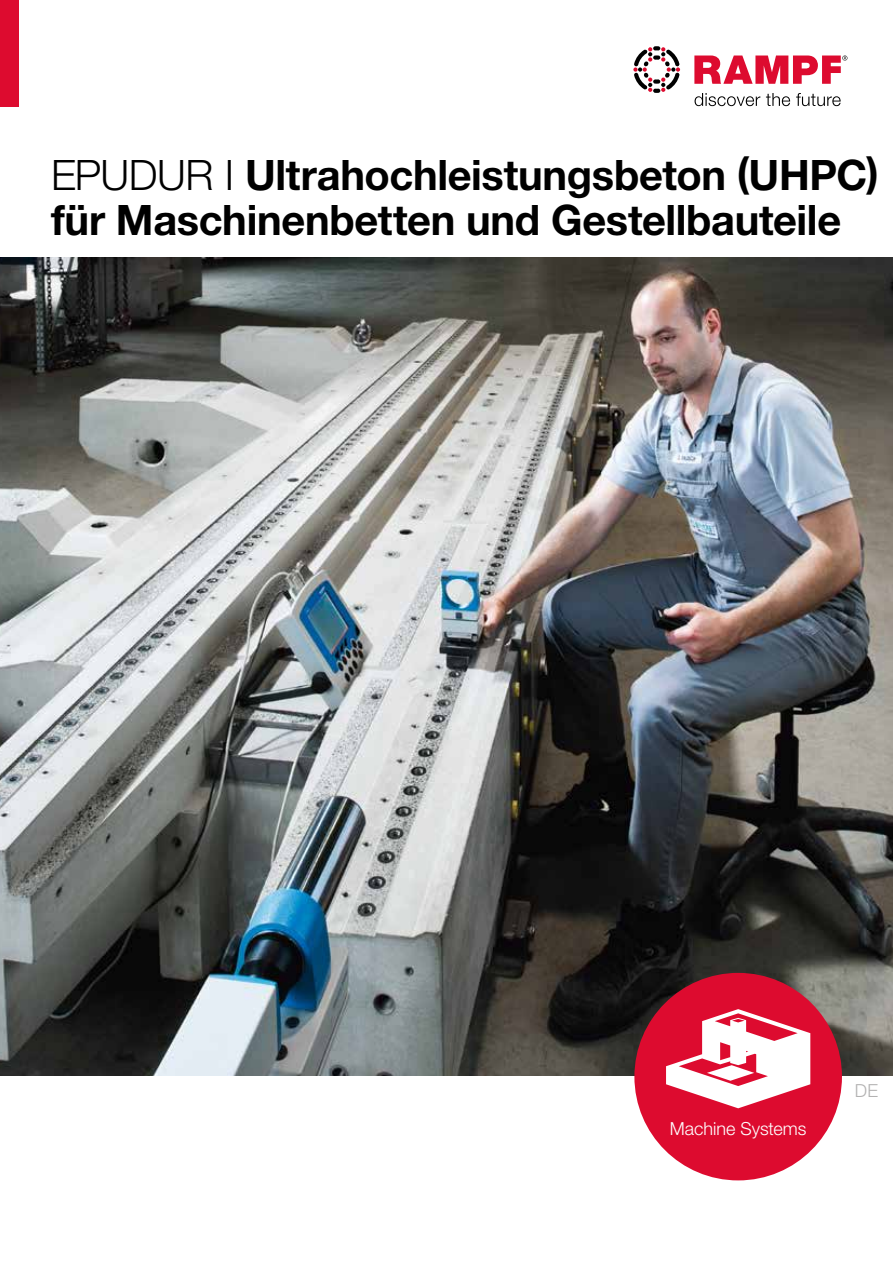
<style>
.page{position:relative;width:893px;height:1263px;background:#fff}
.page>*{position:absolute;margin:0;border:0;box-sizing:border-box;transform-origin:0 0}
.t1{font:700 42px/45px "Helvetica Neue LT Std";letter-spacing:-.01em;color:#000}
.t2{font:300 18px "Helvetica Neue LT Std";color:#fff}
.t3{font:300 18px "Helvetica Neue LT Pro";color:#b3b2b2}
.s1{font-weight:300}
</style>
<div class="page">
<img style="left:0;top:258px;width:893px;height:818px">
<div style="left:0;top:0;width:19px;height:106px;background:#dd0b2f"></div>
<svg style="left:694px;top:56px;width:153px;height:28px"></svg>
<svg style="left:695px;top:93px;width:65px;height:13px"></svg>
<svg style="left:766px;top:93px;width:24px;height:13px"></svg>
<svg style="left:796px;top:93px;width:45px;height:13px"></svg>
<svg style="left:633px;top:46px;width:47px;height:47px"></svg>
<div style="left:634px;top:973px;width:208px;height:207px;background:#dd0b2f;border-radius:50%"></div>
<svg style="left:666px;top:1009px;width:144px;height:99px"></svg>
<p class="t1" style="left:51px;top:152px;width:829px"><span class="s1">EPUDUR I</span> Ultrahochleistungsbeton (UHPC) für Maschinenbetten und Gestellbauteile</p>
<p class="t2" style="left:670px;top:1118px;width:138px">Machine Systems</p>
<p class="t3" style="left:855px;top:1080px;width:25px">DE</p>
</div>
